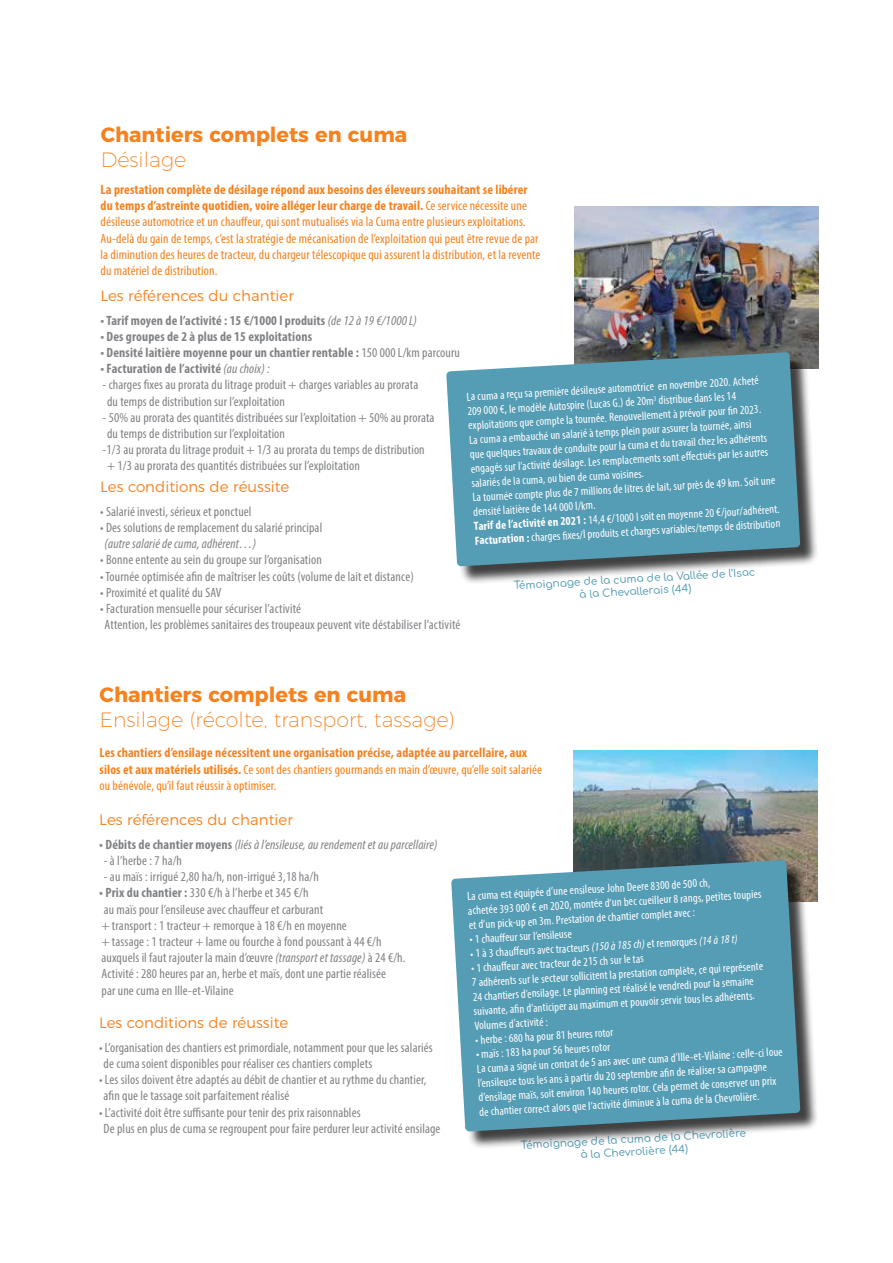
<style>
.page{position:relative;width:893px;height:1263px;background:#fff}
.page>*{position:absolute;margin:0;border:0;box-sizing:border-box;transform-origin:0 0}
.t1{font:700 20.7px "Montserrat";color:#f58220}
.t2{font:200 20.7px "Montserrat";color:#f58220}
.t3{font:300 15px "Montserrat";color:#f58220}
.t4{font:condensed 13.5px/16.2px "Myriad Pro";letter-spacing:.01em;color:#808285}
.t5{font:condensed 13.5px/16.2px "Myriad Pro";letter-spacing:.01em;color:#f58220}
.t6{font:700 condensed 13.5px/16.2px "Myriad Pro";letter-spacing:.01em;color:#f58220}
.t7{font:700 condensed 13.5px "Myriad Pro";letter-spacing:.01em;color:#808285}
.t8{font:italic condensed 13.5px "Myriad Pro";letter-spacing:.01em;color:#808285}
.t9{font:condensed 12px/14.4px "Myriad Pro";color:#fff}
.t10{font:500 10.5px/12.6px "Comfortaa";color:#559cb5;text-align:center}
.s1{font-weight:700}
.s2{font-weight:400;font-style:italic}
.s3{font-weight:400}
.s4{font-weight:700;font-style:normal}
.s5{font-style:italic}
</style>
<div class="page">
<img style="left:574px;top:207px;width:244px;height:148px">
<div style="left:449px;top:355px;width:369px;height:230px;background:#000;opacity:.75"></div>
<svg style="left:446px;top:352px;width:354px;height:214px;background:#5d9cb2"></svg>
<img style="left:573px;top:750px;width:244px;height:113px">
<div style="left:454px;top:863px;width:364px;height:287px;background:#000;opacity:.75"></div>
<svg style="left:451px;top:860px;width:349px;height:271px;background:#5b9bb1"></svg>
<h1 class="t1" style="left:101px;top:118px;width:308px">Chantiers complets en cuma</h1>
<h1 class="t2" style="left:101px;top:144px;width:87px">Désilage</h1>
<p class="t5" style="left:101px;top:181px;width:441px"><span class="s1">La prestation complète de désilage répond aux besoins des éleveurs souhaitant se libérer du temps d’astreinte quotidien, voire alléger leur charge de travail.</span> Ce service nécessite une désileuse automotrice et un chauffeur, qui sont mutualisés via la Cuma entre plusieurs exploitations.<br>Au-delà du gain de temps, c’est la stratégie de mécanisation de l’exploitation qui peut être revue de par la diminution des heures de tracteur, du chargeur télescopique qui assurent la distribution, et la revente du matériel de distribution.</p>
<p class="t3" style="left:100px;top:284px;width:195px">Les références du chantier</p>
<p class="t7" style="left:100px;top:312px;width:318px">• Tarif moyen de l’activité : 15 €/1000 l produits <span class="s2">(de 12 à 19 €/1000 L)</span></p>
<p class="t7" style="left:100px;top:328px;width:213px">• Des groupes de 2 à plus de 15 exploitations</p>
<p class="t7" style="left:100px;top:344px;width:361px">• Densité laitière moyenne pour un chantier rentable : <span class="s3">150 000 L/km parcouru</span></p>
<p class="t7" style="left:100px;top:360px;width:171px">• Facturation de l’activité <span class="s2">(au choix) :</span></p>
<p class="t4" style="left:107px;top:377px;width:313px;text-indent:-5px">- charges fixes au prorata du litrage produit + charges variables au prorata du temps de distribution sur l’exploitation</p>
<p class="t4" style="left:103px;top:409px;width:333px">- 50% au prorata des quantités distribuées sur l’exploitation + 50% au prorata</p>
<p class="t4" style="left:107px;top:425px;width:179px">du temps de distribution sur l’exploitation</p>
<p class="t4" style="left:103px;top:441px;width:324px">-1/3 au prorata du litrage produit + 1/3 au prorata du temps de distribution</p>
<p class="t4" style="left:107px;top:458px;width:254px">+ 1/3 au prorata des quantités distribuées sur l’exploitation</p>
<p class="t3" style="left:100px;top:475px;width:191px">Les conditions de réussite</p>
<p class="t4" style="left:100px;top:503px;width:153px">• Salarié investi, sérieux et ponctuel</p>
<p class="t4" style="left:100px;top:519px;width:224px">• Des solutions de remplacement du salarié principal</p>
<p class="t8" style="left:105px;top:536px;width:153px">(autre salarié de cuma, adhérent…)</p>
<p class="t4" style="left:100px;top:552px;width:223px">• Bonne entente au sein du groupe sur l’organisation</p>
<p class="t4" style="left:100px;top:568px;width:315px">• Tournée optimisée afin de maîtriser les coûts (volume de lait et distance)</p>
<p class="t4" style="left:100px;top:584px;width:123px">• Proximité et qualité du SAV</p>
<p class="t4" style="left:105px;top:600px;width:357px;text-indent:-5px">• Facturation mensuelle pour sécuriser l’activité<br>Attention, les problèmes sanitaires des troupeaux peuvent vite déstabiliser l’activité</p>
<p class="t9" style="left:466px;top:389px;width:305px;rotate:-3deg">La cuma a reçu sa première désileuse automotrice en novembre 2020. Acheté 209 000 €, le modèle Autospire (Lucas G.) de 20m<sup>3</sup> distribue dans les 14 exploitations que compte la tournée. Renouvellement à prévoir pour fi n 2023.<br>La cuma a embauché un salarié à temps plein pour assurer la tournée, ainsi<br>que quelques travaux de conduite pour la cuma et du travail chez les adhérents engagés sur l’activité désilage. Les remplacements sont eff ectués par les autres salariés de la cuma, ou bien de cuma voisines.<br>La tournée compte plus de 7 millions de litres de lait, sur près de 49 km. Soit une densité laitière de 144 000 l/km.</p>
<p class="t9" style="left:474px;top:518px;width:308px;rotate:-3deg"><span class="s1">Tarif de l’activité en 2021 :</span> 14,4 €/1000 l soit en moyenne 20 €/jour/adhérent.<br><span class="s1">Facturation :</span> charges fi xes/l produits et charges variables/temps de distribution</p>
<p class="t10" style="left:513px;top:577px;width:243px;rotate:-3deg">Témoignage de la cuma de la Vallée de l’Isac à la Chevallerais (44)</p>
<h1 class="t1" style="left:100px;top:678px;width:308px">Chantiers complets en cuma</h1>
<h1 class="t2" style="left:100px;top:704px;width:357px">Ensilage (récolte, transport, tassage)</h1>
<p class="t6" style="left:99px;top:744px;width:444px">Les chantiers d’ensilage nécessitent une organisation précise, adaptée au parcellaire, aux silos et aux matériels utilisés. <span class="s3">Ce sont des chantiers gourmands en main d’œuvre, qu’elle soit salariée ou bénévole, qu’il faut réussir à optimiser.</span></p>
<p class="t3" style="left:99px;top:808px;width:195px">Les références du chantier</p>
<p class="t8" style="left:99px;top:836px;width:340px"><span class="s4">• Débits de chantier moyens</span> (liés à l’ensileuse, au rendement et au parcellaire)</p>
<p class="t4" style="left:104px;top:852px;width:80px">- à l’herbe : 7 ha/h</p>
<p class="t4" style="left:104px;top:868px;width:217px">- au maïs : irrigué 2,80 ha/h, non-irrigué 3,18 ha/h</p>
<p class="t4" style="left:99px;top:885px;width:308px"><span class="s1">• Prix du chantier :</span> 330 €/h à l’herbe et 345 €/h<br>au maïs pour l’ensileuse avec chauffeur et carburant<br>+ transport : 1 tracteur + remorque à 18 €/h en moyenne<br>+ tassage : 1 tracteur + lame ou fourche à fond poussant à 44 €/h auxquels il faut rajouter la main d’œuvre <span class="s5">(transport et tassage)</span> à 24 €/h.<br>Activité : 280 heures par an, herbe et maïs, dont une partie réalisée<br>par une cuma en Ille-et-Vilaine</p>
<p class="t3" style="left:99px;top:1011px;width:191px">Les conditions de réussite</p>
<p class="t4" style="left:104px;top:1039px;width:331px;text-indent:-5px">• L’organisation des chantiers est primordiale, notamment pour que les salariés de cuma soient disponibles pour réaliser ces chantiers complets</p>
<p class="t4" style="left:104px;top:1071px;width:324px;text-indent:-5px">• Les silos doivent être adaptés au débit de chantier et au rythme du chantier, afin que le tassage soit parfaitement réalisé</p>
<p class="t4" style="left:104px;top:1104px;width:338px;text-indent:-5px">• L’activité doit être suffisante pour tenir des prix raisonnables<br>De plus en plus de cuma se regroupent pour faire perdurer leur activité ensilage</p>
<p class="t9" style="left:467px;top:888px;width:296px;rotate:-3deg">La cuma est équipée d’une ensileuse John Deere 8300 de 500 ch,<br>achetée 393 000 € en 2020, montée d’un bec cueilleur 8 rangs, petites toupies et d’un pick-up en 3m. Prestation de chantier complet avec :</p>
<p class="t9" style="left:469px;top:932px;width:104px;rotate:-3deg">• 1 chauff eur sur l’ensileuse</p>
<p class="t9" style="left:470px;top:946px;width:269px;rotate:-3deg">• 1 à 3 chauff eurs avec tracteurs <span class="s5">(150 à 185 ch)</span> et remorques <span class="s5">(14 à 18 t)</span></p>
<p class="t9" style="left:471px;top:960px;width:293px;rotate:-3deg">• 1 chauff eur avec tracteur de 215 ch sur le tas<br>7 adhérents sur le secteur sollicitent la prestation complète, ce qui représente 24 chantiers d’ensilage. Le planning est réalisé le vendredi pour la semaine suivante, afi n d’anticiper au maximum et pouvoir servir tous les adhérents.<br>Volumes d’activité :</p>
<p class="t9" style="left:475px;top:1032px;width:140px;rotate:-3deg">• herbe : 680 ha pour 81 heures rotor</p>
<p class="t9" style="left:476px;top:1047px;width:308px;rotate:-3deg">• maïs : 183 ha pour 56 heures rotor<br>La cuma a signé un contrat de 5 ans avec une cuma d’Ille-et-Vilaine : celle-ci loue l’ensileuse tous les ans à partir du 20 septembre afi n de réaliser sa campagne d’ensilage maïs, soit environ 140 heures rotor. Cela permet de conserver un prix de chantier correct alors que l’activité diminue à la cuma de la Chevrolière.</p>
<p class="t10" style="left:521px;top:1137px;width:227px;rotate:-3deg">Témoignage de la cuma de la Chevrolière à la Chevrolière (44)</p>
</div>
